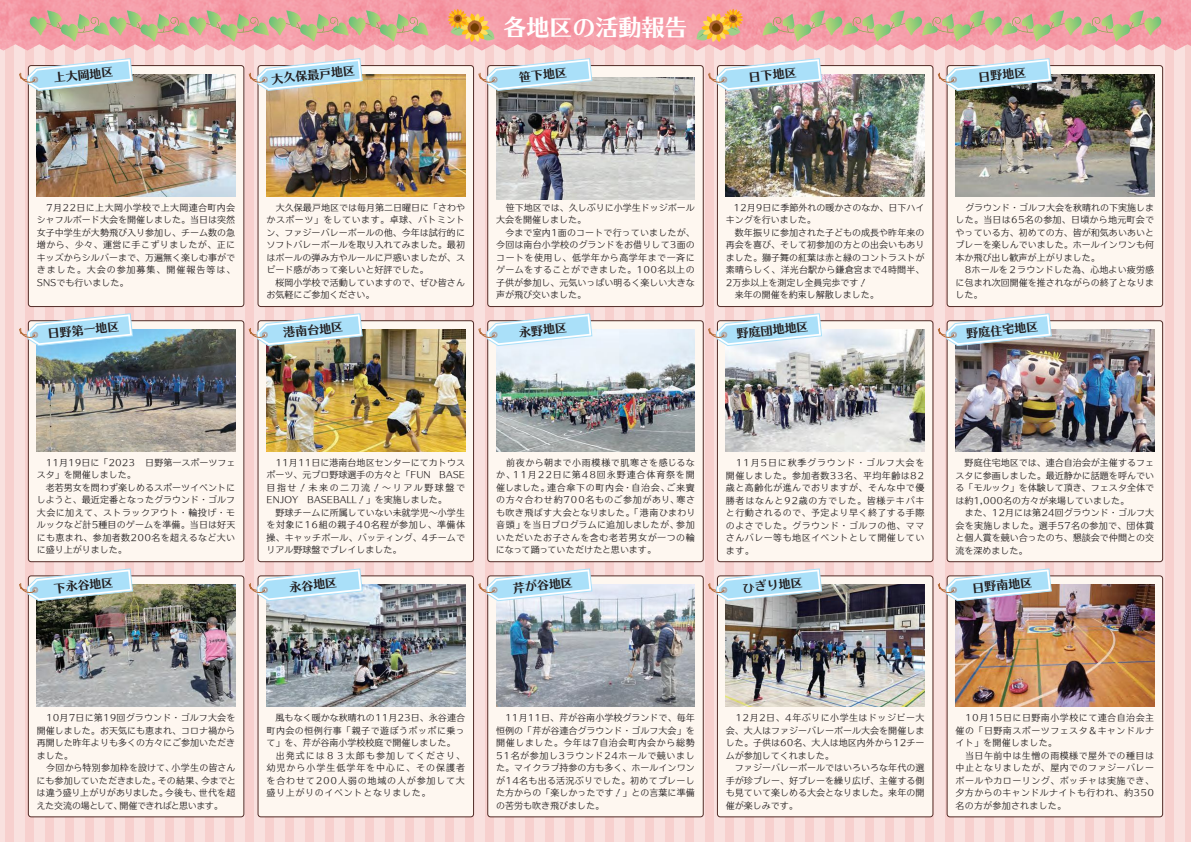
<style>
.page{position:relative;width:1191px;height:842px;background:#fff}
.page>*{position:absolute;margin:0;border:0;box-sizing:border-box;transform-origin:0 0}
.t1{font:23px "UD Typos 515 Std";color:#fff}
.t2{font:12px "UD Typos 515 Std";color:#231f20}
.t3{font:9px/12.5px "UD Typos 58 Std";color:#231f20}
.t4{font:9px/12.5px "UD Typos 58 Std";letter-spacing:.05em;color:#231f20}
</style>
<div class="page">
<div style="left:0;top:0;width:1191px;height:842px;background:linear-gradient(to right,#f7d8d6,#f7d9d7)"></div>
<svg style="left:0;top:0;width:1191px;height:51px;background:#f5a3ad"></svg>
<svg style="left:29px;top:10px;width:400px;height:32px;background:#d4aa97"></svg>
<svg style="left:762px;top:10px;width:399px;height:32px;background:#d6aa96"></svg>
<div style="left:28px;top:66px;width:216px;height:241px;background:#fef7f0;border-radius:3px"></div>
<div style="left:28px;top:65px;width:216px;height:242px;border:1px solid #522c27;border-radius:3px"></div>
<div style="left:258px;top:66px;width:215px;height:241px;background:#fef7f0;border-radius:3px"></div>
<div style="left:257px;top:65px;width:217px;height:242px;border:1px solid #522c27;border-radius:3px"></div>
<div style="left:488px;top:66px;width:215px;height:241px;background:#fef7f0;border-radius:3px"></div>
<div style="left:487px;top:65px;width:216px;height:242px;border:1px solid #522c27;border-radius:3px"></div>
<div style="left:717px;top:66px;width:216px;height:241px;background:#fef7f0;border-radius:3px"></div>
<div style="left:717px;top:65px;width:216px;height:242px;border:1px solid #522c27;border-radius:3px"></div>
<div style="left:947px;top:66px;width:215px;height:241px;background:#fef7f0;border-radius:3px"></div>
<div style="left:946px;top:65px;width:217px;height:242px;border:1px solid #522c27;border-radius:3px"></div>
<div style="left:28px;top:321px;width:216px;height:241px;background:#fef7f0;border-radius:3px"></div>
<div style="left:28px;top:320px;width:216px;height:242px;border:1px solid #522c27;border-radius:3px"></div>
<div style="left:258px;top:321px;width:215px;height:241px;background:#fef7f0;border-radius:3px"></div>
<div style="left:257px;top:320px;width:217px;height:242px;border:1px solid #522c27;border-radius:3px"></div>
<div style="left:488px;top:321px;width:215px;height:241px;background:#fef7f0;border-radius:3px"></div>
<div style="left:487px;top:320px;width:216px;height:242px;border:1px solid #522c27;border-radius:3px"></div>
<div style="left:717px;top:321px;width:216px;height:241px;background:#fef7f0;border-radius:3px"></div>
<div style="left:717px;top:320px;width:216px;height:242px;border:1px solid #522c27;border-radius:3px"></div>
<div style="left:947px;top:321px;width:215px;height:241px;background:#fef7f0;border-radius:3px"></div>
<div style="left:946px;top:320px;width:217px;height:242px;border:1px solid #522c27;border-radius:3px"></div>
<div style="left:28px;top:576px;width:216px;height:241px;background:#fef7f0;border-radius:3px"></div>
<div style="left:28px;top:575px;width:216px;height:242px;border:1px solid #522c27;border-radius:3px"></div>
<div style="left:258px;top:576px;width:215px;height:241px;background:#fef7f0;border-radius:3px"></div>
<div style="left:257px;top:575px;width:217px;height:242px;border:1px solid #522c27;border-radius:3px"></div>
<div style="left:488px;top:576px;width:215px;height:241px;background:#fef7f0;border-radius:3px"></div>
<div style="left:487px;top:575px;width:216px;height:242px;border:1px solid #522c27;border-radius:3px"></div>
<div style="left:717px;top:576px;width:216px;height:241px;background:#fef7f0;border-radius:3px"></div>
<div style="left:717px;top:575px;width:216px;height:242px;border:1px solid #522c27;border-radius:3px"></div>
<div style="left:947px;top:576px;width:215px;height:241px;background:#fef7f0;border-radius:3px"></div>
<div style="left:946px;top:575px;width:217px;height:242px;border:1px solid #522c27;border-radius:3px"></div>
<img style="left:37px;top:74px;width:198px;height:122px">
<svg style="left:19px;top:58px;width:114px;height:33px;background:#c2d6df"></svg>
<img style="left:266px;top:74px;width:199px;height:122px">
<svg style="left:248px;top:58px;width:115px;height:33px;background:#cad9dc"></svg>
<img style="left:496px;top:77px;width:198px;height:122px">
<svg style="left:478px;top:58px;width:114px;height:33px;background:#c5d9e4"></svg>
<img style="left:726px;top:74px;width:198px;height:122px">
<svg style="left:708px;top:58px;width:114px;height:33px;background:#c5d6e2"></svg>
<img style="left:955px;top:74px;width:199px;height:122px">
<svg style="left:937px;top:58px;width:115px;height:33px;background:#b8ccd7"></svg>
<img style="left:37px;top:329px;width:198px;height:122px">
<svg style="left:19px;top:313px;width:114px;height:33px;background:#bedbec"></svg>
<img style="left:266px;top:329px;width:199px;height:122px">
<svg style="left:248px;top:313px;width:115px;height:33px;background:#c4d6dd"></svg>
<img style="left:496px;top:329px;width:198px;height:122px">
<svg style="left:478px;top:313px;width:114px;height:33px;background:#cce1ed"></svg>
<img style="left:726px;top:329px;width:198px;height:122px">
<svg style="left:708px;top:313px;width:114px;height:33px;background:#cce0ed"></svg>
<img style="left:955px;top:329px;width:199px;height:122px">
<svg style="left:937px;top:313px;width:115px;height:33px;background:#c1d3dd"></svg>
<img style="left:37px;top:584px;width:198px;height:122px">
<svg style="left:19px;top:568px;width:114px;height:33px;background:#bfd3da"></svg>
<img style="left:266px;top:584px;width:199px;height:122px">
<svg style="left:248px;top:568px;width:115px;height:33px;background:#c8ddeb"></svg>
<img style="left:496px;top:584px;width:198px;height:122px">
<svg style="left:478px;top:568px;width:114px;height:33px;background:#cbe0ec"></svg>
<img style="left:726px;top:584px;width:198px;height:122px">
<svg style="left:708px;top:568px;width:114px;height:33px;background:#bfd2dd"></svg>
<img style="left:955px;top:584px;width:199px;height:122px">
<svg style="left:937px;top:568px;width:115px;height:33px;background:#c4d1db"></svg>
<svg style="left:696px;top:9px;width:47px;height:33px;background:#e2a667"></svg>
<svg style="left:448px;top:9px;width:46px;height:33px;background:#e1a666"></svg>
<h2 class="t2" style="left:53px;top:68px;width:62px;rotate:-6deg">上大岡地区</h2>
<h2 class="t2" style="left:270px;top:69px;width:86px;rotate:-6deg">大久保最戸地区</h2>
<h1 class="t1" style="left:503px;top:8px;width:185px">各地区の活動報告</h1>
<h2 class="t2" style="left:518px;top:67px;width:50px;rotate:-6deg">笹下地区</h2>
<h2 class="t2" style="left:747px;top:67px;width:50px;rotate:-6deg">日下地区</h2>
<h2 class="t2" style="left:977px;top:67px;width:50px;rotate:-6deg">日野地区</h2>
<p class="t3" style="left:37px;top:201px;width:200px;text-align:justify">　7月22日に上大岡小学校で上大岡連合町内会シャフルボード大会を開催しました。当日は突然女子中学生が大勢飛び入り参加し、チーム数の急増から、少々、運営に手こずりましたが、正にキッズからシルバーまで、万遍無く楽しむ事ができました。大会の参加募集、開催報告等は、SNSでも行いました。</p>
<h2 class="t2" style="left:47px;top:323px;width:74px;rotate:-6deg">日野第一地区</h2>
<p class="t3" style="left:266px;top:201px;width:200px;text-indent:9px">大久保最戸地区では毎月第二日曜日に「さわやかスポーツ」をしています。卓球、バトミントン、ファジーバレーボールの他、今年は試行的にソフトバレーボールを取り入れてみました。最初はボールの弾み方やルールに戸惑いましたが、スピード感があって楽しいと好評でした。<br>　桜岡小学校で活動していますので、ぜひ皆さんお気軽にご参加ください。</p>
<h2 class="t2" style="left:282px;top:323px;width:62px;rotate:-6deg">港南台地区</h2>
<p class="t3" style="left:496px;top:201px;width:200px;text-indent:9px">笹下地区では、久しぶりに小学生ドッジボール大会を開催しました。<br>　今まで室内1面のコートで行っていましたが、今回は南台小学校のグランドをお借りして3面のコートを使用し、低学年から高学年まで一斉にゲームをすることができました。100名以上の子供が参加し、元気いっぱい明るく楽しい大きな声が飛び交いました。</p>
<h2 class="t2" style="left:518px;top:322px;width:50px;rotate:-6deg">永野地区</h2>
<p class="t3" style="left:726px;top:201px;width:200px;text-indent:7px">12月9日に季節外れの暖かさのなか、日下ハイキングを行いました。<br>　数年振りに参加された子どもの成長や昨年来の再会を喜び、そして初参加の方との出会いもありました。獅子舞の紅葉は赤と緑のコントラストが素晴らしく、洋光台駅から鎌倉宮まで4時間半、<br>2万歩以上を測定し全員完歩です！<br>　来年の開催を約束し解散しました。</p>
<h2 class="t2" style="left:735px;top:323px;width:74px;rotate:-6deg">野庭団地地区</h2>
<p class="t3" style="left:955px;top:201px;width:200px;text-indent:9px">グラウンド・ゴルフ大会を秋晴れの下実施しました。当日は65名の参加、日頃から地元町会でやっている方、初めての方、皆が和気あいあいとプレーを楽しんでいました。ホールインワンも何本か飛び出し歓声が上がりました。<br>　8ホールを２ラウンドした為、心地よい疲労感に包まれ次回開催を推されながらの終了となりました。</p>
<h2 class="t2" style="left:965px;top:323px;width:74px;rotate:-6deg">野庭住宅地区</h2>
<p class="t3" style="left:37px;top:456px;width:200px">　11月19日に「2023 日野第一スポーツフェスタ」を開催しました。<br>　老若男女を問わず楽しめるスポーツイベントにしようと、最近定番となったグラウンド・ゴルフ大会に加えて、ストラックアウト・輪投げ・モルックなど計5種目のゲームを準備。当日は好天にも恵まれ、参加者数200名を超えるなど大いに盛り上がりました。</p>
<h2 class="t2" style="left:53px;top:578px;width:62px;rotate:-6deg">下永谷地区</h2>
<p class="t3" style="left:266px;top:456px;width:200px">　11月11日に港南台地区センターにてカトウスポーツ、元プロ野球選手の方々と「FUN BASE目指せ！未来の二刀流！～リアル野球盤で<br>ENJOY　BASEBALL！」を実施しました。<br>　野球チームに所属していない未就学児～小学生を対象に16組の親子40名程が参加し、準備体操、キャッチボール、バッティング、4チームでリアル野球盤でプレイしました。</p>
<h2 class="t2" style="left:288px;top:577px;width:50px;rotate:-6deg">永谷地区</h2>
<p class="t3" style="left:496px;top:456px;width:201px;text-align:justify">　前夜から朝まで小雨模様で肌寒さを感じるなか、11月22日に第48回永野連合体育祭を開催しました。連合傘下の町内会・自治会、ご来賓の方々合わせ約７００名ものご参加があり、寒さも吹き飛ばす大会となりました。「港南ひまわり音頭」を当日プログラムに追加しましたが、参加いただいたお子さんを含む老若男女が一つの輪になって踊っていただけたと思います。</p>
<h2 class="t2" style="left:512px;top:578px;width:62px;rotate:-6deg">芹が谷地区</h2>
<p class="t3" style="left:726px;top:456px;width:200px;text-align:justify">　11月5日に秋季グラウンド・ゴルフ大会を開催しました。参加者数33名、平均年齢は82歳と高齢化が進んでおりますが、そんな中で優勝者はなんと92歳の方でした。皆様テキパキと行動されるので、予定より早く終了する手際のよさでした。グラウンド・ゴルフの他、ママさんバレー等も地区イベントとして開催しています。</p>
<h2 class="t2" style="left:741px;top:578px;width:62px;rotate:-6deg">ひぎり地区</h2>
<p class="t3" style="left:955px;top:456px;width:200px">　野庭住宅地区では、連合自治会が主催するフェスタに参画しました。最近静かに話題を呼んでいる「モルック」を体験して頂き、フェスタ全体では約1,000名の方々が来場していました。<br>　また、12月には第24回グラウンド・ゴルフ大会を実施しました。選手57名の参加で、団体賞と個人賞を競い合ったのち、懇談会で仲間との交流を深めました。</p>
<h2 class="t2" style="left:971px;top:578px;width:62px;rotate:-6deg">日野南地区</h2>
<p class="t3" style="left:36px;top:711px;width:201px">　10月7日に第19回グラウンド・ゴルフ大会を開催しました。お天気にも恵まれ、コロナ禍から再開した昨年よりも多くの方々にご参加いただきました。<br>　今回から特別参加枠を設けて、小学生の皆さんにも参加していただきました。その結果、今までとは違う盛り上がりがありました。今後も、世代を超えた交流の場として、開催できればと思います。</p>
<p class="t3" style="left:266px;top:711px;width:200px;text-align:justify">　風もなく暖かな秋晴れの11月23日、永谷連合町内会の恒例行事「親子で遊ぼうポッポに乗って」を、芹が谷南小学校校庭で開催しました。</p>
<p class="t3" style="left:266px;top:749px;width:200px;text-align:justify;text-indent:9px">出発式には８３太郎も参加してくださり、幼児から小学生低学年を中心に、その保護者を合わせて200人弱の地域の人が参加して大盛り上がりのイベントとなりました。</p>
<p class="t3" style="left:496px;top:711px;width:200px;text-align:justify">　11月11日、芹が谷南小学校グランドで、毎年恒例の「芹が谷連合グラウンド・ゴルフ大会」を開催しました。今年は7自治会町内会から総勢51名が参加し3ラウンド24ホールで競いました。マイクラブ持参の方も多く、ホールインワンが14名も出る活況ぶりでした。初めてプレーした方からの「楽しかったです！」との言葉に準備の苦労も吹き飛びました。</p>
<p class="t3" style="left:726px;top:711px;width:200px">　12月2日、4年ぶりに小学生はドッジビー大会、大人はファジーバレーボール大会を開催しました。子供は60名、大人は地区内外から12チームが参加してくれました。<br>　ファジーバレーボールではいろいろな年代の選手が珍プレー、好プレーを繰り広げ、主催する側も見ていて楽しめる大会となりました。来年の開催が楽しみです。</p>
<p class="t4" style="left:955px;top:711px;width:200px">　10月15日に日野南小学校にて連合自治会主催の「日野南スポーツフェスタ＆キャンドルナイト」を開催しました。<br>　当日午前中は生憎の雨模様で屋外での種目は中止となりましたが、屋内でのファジーバレーボールやカローリング、ボッチャは実施でき、夕方からのキャンドルナイトも行われ、約350名の方が参加されました。</p>
</div>
